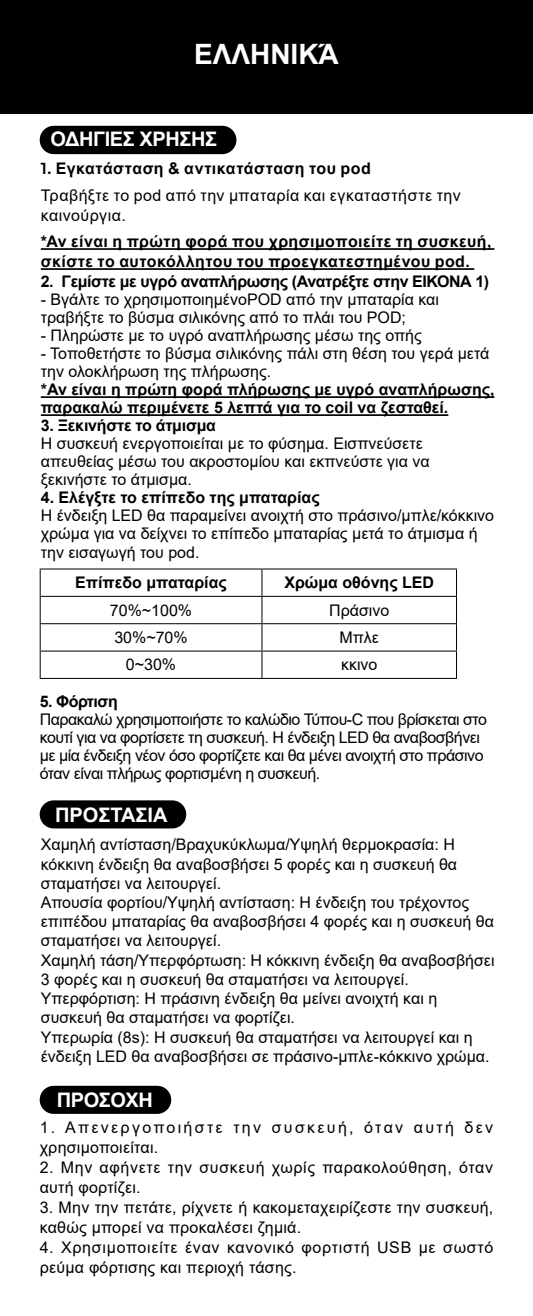
<style>
.page{position:relative;width:533px;height:1316px;background:#fff}
.page>*{position:absolute;margin:0;border:0;box-sizing:border-box;transform-origin:0 0}
.t1{font:700 28px "Arial";color:#fff}
.t2{font:700 20px "Arial";letter-spacing:-.02em;color:#fff}
.t3{font:700 20px "Arial";color:#fff}
.t4{font:16px/19.2px "Arial";color:#000}
.t5{font:16px/18px "Arial";letter-spacing:-.03em;color:#000}
.t6{font:700 16px/18px "Arial";color:#000}
.t7{font:16px/26.8px "Arial";letter-spacing:.03em;color:#000}
.t8{font:700 16px/20px "Arial";letter-spacing:.025em;color:#000}
.t9{font:16px/20px "Arial";letter-spacing:.045em;color:#000}
.t10{font:16px/20px "Arial";letter-spacing:.04em;color:#000}
.t11{font:16px/20px "Arial";letter-spacing:.145em;color:#000}
.t12{font:700 16px "Arial";letter-spacing:-.025em;color:#000}
.t13{font:700 16px "Arial";letter-spacing:-.03em;color:#000}
.s1{font-family:"Montserrat";font-weight:600}
.s2{font-weight:700}
</style>
<div class="page">
<div style="left:40px;top:126px;width:196px;height:28px;background:#000;border-radius:14px"></div>
<div style="left:0;top:0;width:533px;height:113px;background:#000"></div>
<hr style="left:41px;top:248px;width:453px;height:2px;background:#000">
<hr style="left:41px;top:268px;width:433px;height:2px;background:#000">
<hr style="left:41px;top:396px;width:453px;height:2px;background:#000">
<hr style="left:41px;top:414px;width:407px;height:2px;background:#000">
<hr style="left:40px;top:568px;width:222px;height:1px;background:#000">
<hr style="left:262px;top:568px;width:195px;height:1px;background:#000">
<hr style="left:261px;top:569px;width:2px;height:27px;background:#000">
<hr style="left:40px;top:595px;width:222px;height:2px;background:#000">
<hr style="left:262px;top:595px;width:195px;height:2px;background:#000">
<hr style="left:261px;top:597px;width:2px;height:26px;background:#000">
<hr style="left:40px;top:623px;width:222px;height:1px;background:#000">
<hr style="left:262px;top:623px;width:195px;height:1px;background:#000">
<hr style="left:261px;top:624px;width:2px;height:26px;background:#000">
<hr style="left:40px;top:650px;width:222px;height:1px;background:#000">
<svg style="left:40px;top:569px;width:1px;height:108px"></svg>
<hr style="left:262px;top:650px;width:195px;height:1px;background:#000">
<hr style="left:261px;top:651px;width:2px;height:27px;background:#000">
<svg style="left:456px;top:569px;width:1px;height:108px"></svg>
<hr style="left:40px;top:677px;width:222px;height:2px;background:#000">
<hr style="left:262px;top:677px;width:195px;height:2px;background:#000">
<div style="left:40px;top:800px;width:146px;height:28px;background:#000;border-radius:14px"></div>
<div style="left:40px;top:1085px;width:131px;height:28px;background:#000;border-radius:14px"></div>
<h1 class="t1" style="left:194px;top:34px;width:146px">ΕΛΛΗΝΙΚΆ</h1>
<p class="t2" style="left:50px;top:125px;width:168px">ΟΔΗΓΙΕΣ ΧΡΗΣΗΣ</p>
<p class="t7" style="left:41px;top:154px;width:421px"><span class="s1">1.</span> <span class="s2">Εγκατάσταση &amp; αντικατάσταση του pod<br></span>Τραβήξτε το pod από την μπαταρία και εγκαταστήστε την</p>
<p class="t7" style="left:41px;top:201px;width:86px">καινούργια.</p>
<p class="t8" style="left:41px;top:232px;width:452px">*Αν είναι η πρώτη φορά που χρησιμοποιείτε τη συσκευή, σκίστε το αυτοκόλλητου του προεγκατεστημένου pod.</p>
<p class="t12" style="left:41px;top:270px;width:450px">2. Γεμίστε με υγρό αναπλήρωσης (Ανατρέξτε στην ΕΙΚΟΝΑ 1)</p>
<p class="t4" style="left:41px;top:290px;width:400px;line-height:18px">- Βγάλτε το χρησιμοποιημένοPOD από την μπαταρία και τραβήξτε το βύσμα σιλικόνης από το πλάι του POD;</p>
<p class="t4" style="left:41px;top:326px;width:382px">- Πληρώστε με το υγρό αναπλήρωσης μέσω της οπής</p>
<p class="t4" style="left:41px;top:344px;width:450px;line-height:18px">- Τοποθετήστε το βύσμα σιλικόνης πάλι στη θέση του γερά μετά την ολοκλήρωση της πλήρωσης.</p>
<p class="t6" style="left:41px;top:381px;width:455px">*Αν είναι η πρώτη φορά πλήρωσης με υγρό αναπλήρωσης, παρακαλώ περιμένετε 5 λεπτά για το coil να ζεσταθεί.</p>
<p class="t6" style="left:41px;top:417px;width:177px">3. Ξεκινήστε το άτμισμα</p>
<p class="t4" style="left:41px;top:434px;width:390px;line-height:18px">Η συσκευή ενεργοποιείται με το φύσημα. Εισπνεύσετε απευθείας μέσω του ακροστομίου και εκπνεύστε για να ξεκινήστε το άτμισμα.</p>
<p class="t6" style="left:41px;top:489px;width:280px">4. Ελέγξτε το επίπεδο της μπαταρίας</p>
<p class="t4" style="left:41px;top:506px;width:455px;line-height:18px">Η ένδειξη LED θα παραμείνει ανοιχτή στο πράσινο/μπλε/κόκκινο χρώμα για να δείχνει το επίπεδο μπαταρίας μετά το άτμισμα ή την εισαγωγή του pod.</p>
<p class="t6" style="left:75px;top:574px;width:153px">Επίπεδο μπαταρίας</p>
<p class="t6" style="left:284px;top:574px;width:151px">Χρώμα οθόνης LED</p>
<p class="t4" style="left:110px;top:600px;width:84px">70%~100%</p>
<p class="t4" style="left:329px;top:600px;width:62px">Πράσινο</p>
<p class="t4" style="left:114px;top:627px;width:75px">30%~70%</p>
<p class="t4" style="left:339px;top:627px;width:41px">Μπλε</p>
<p class="t4" style="left:126px;top:655px;width:52px">0~30%</p>
<p class="t4" style="left:341px;top:655px;width:38px">κκινο</p>
<p class="t13" style="left:40px;top:690px;width:80px">5. Φόρτιση</p>
<p class="t5" style="left:40px;top:710px;width:449px">Παρακαλώ χρησιμοποιήστε το καλώδιο Τύπου-C που βρίσκεται στο κουτί για να φορτίσετε τη συσκευή. Η ένδειξη LED θα αναβοσβήνει με μία ένδειξη νέον όσο φορτίζετε και θα μένει ανοιχτή στο πράσινο όταν είναι πλήρως φορτισμένη η συσκευή.</p>
<p class="t3" style="left:55px;top:800px;width:114px">ΠΡΟΣΤΑΣΙΑ</p>
<p class="t4" style="left:41px;top:835px;width:455px">Χαμηλή αντίσταση/Βραχυκύκλωμα/Υψηλή θερμοκρασία: Η κόκκινη ένδειξη θα αναβοσβήσει 5 φορές και η συσκευή θα σταματήσει να λειτουργεί.<br>Απουσία φορτίου/Υψηλή αντίσταση: Η ένδειξη του τρέχοντος επιπέδου μπαταρίας θα αναβοσβήσει 4 φορές και η συσκευή θα σταματήσει να λειτουργεί.<br>Χαμηλή τάση/Υπερφόρτωση: Η κόκκινη ένδειξη θα αναβοσβήσει 3 φορές και η συσκευή θα σταματήσει να λειτουργεί.<br>Υπερφόρτιση: Η πράσινη ένδειξη θα μείνει ανοιχτή και η συσκευή θα σταματήσει να φορτίζει.<br>Υπερωρία (8s): Η συσκευή θα σταματήσει να λειτουργεί και η ένδειξη LED θα αναβοσβήσει σε πράσινο-μπλε-κόκκινο χρώμα.</p>
<p class="t2" style="left:57px;top:1085px;width:98px">ΠΡΟΣΟΧΗ</p>
<p class="t11" style="left:40px;top:1117px;width:455px">1. Απενεργοποιήστε την συσκευή, όταν αυτή δεν χρησιμοποιείται.</p>
<p class="t10" style="left:40px;top:1157px;width:455px">2. Μην αφήνετε την συσκευή χωρίς παρακολούθηση, όταν αυτή φορτίζει.</p>
<p class="t4" style="left:40px;top:1197px;width:455px">3. Μην την πετάτε, ρίχνετε ή κακομεταχειρίζεστε την συσκευή, καθώς μπορεί να προκαλέσει ζημιά.</p>
<p class="t9" style="left:40px;top:1237px;width:455px">4. Χρησιμοποιείτε έναν κανονικό φορτιστή USB με σωστό ρεύμα φόρτισης και περιοχή τάσης.</p>
</div>
